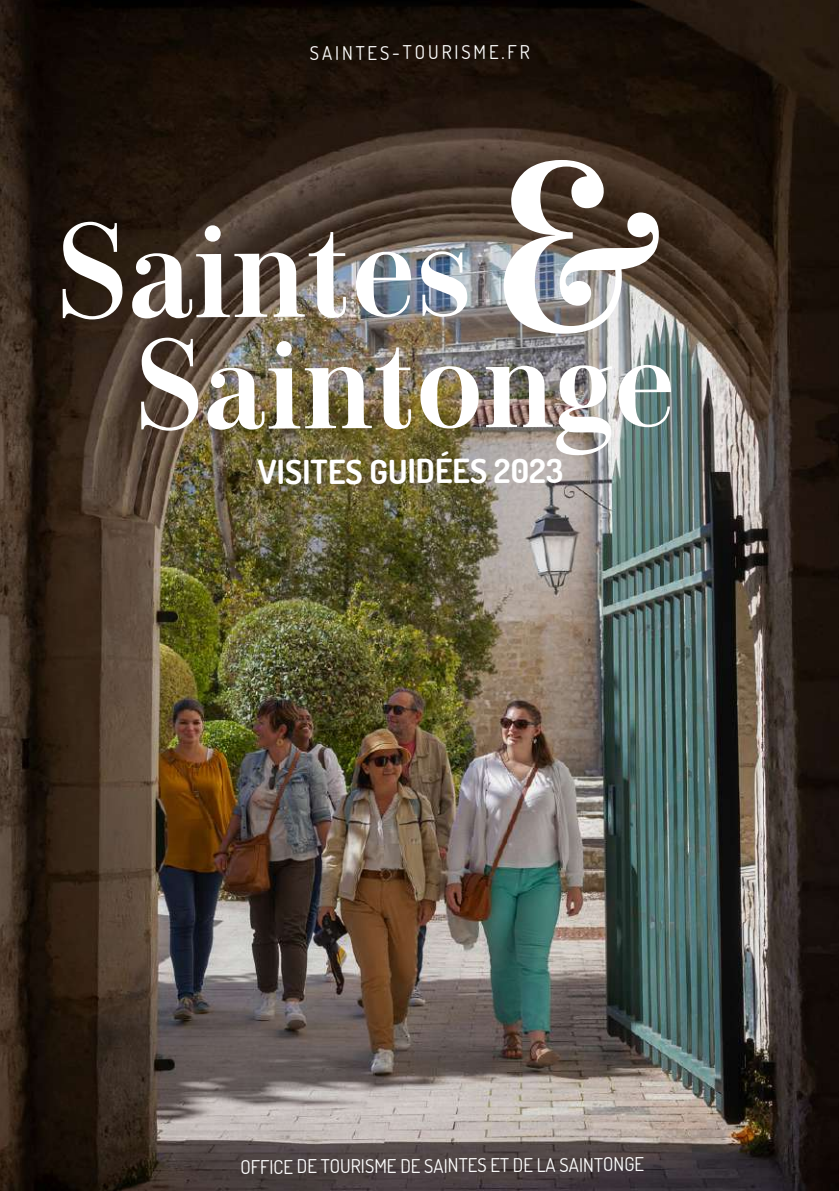
<style>
.page{position:relative;width:839px;height:1191px;background:#fff}
.page>*{position:absolute;margin:0;border:0;box-sizing:border-box;transform-origin:0 0}
.t1{font:237.8px "Vidaloka";color:#fff}
.t2{font:700 126.2px "Neoplanta BG";letter-spacing:-.005em;color:#fff}
.t3{font:700 120.2px "Neoplanta BG";letter-spacing:-.005em;color:#fff}
.t4{font:700 33px "Dosis";letter-spacing:-.01em;color:#fff}
.t5{font:18.8px "Dosis";letter-spacing:-.01em;color:#fff}
.t6{font:18.8px "Dosis";letter-spacing:.14em;color:#fff}
</style>
<div class="page">
<img style="left:0;top:0;width:838px;height:1191px">
<p class="t6" style="left:310px;top:40px;width:222px">SAINTES-TOURISME.FR</p>
<h1 class="t1" style="left:487px;top:107px;width:177px">&amp;</h1>
<h2 class="t2" style="left:55px;top:221px;width:419px">Saintes</h2>
<h3 class="t3" style="left:134px;top:336px;width:543px">Saintonge</h3>
<h3 class="t4" style="left:258px;top:450px;width:307px">VISITES GUIDÉES 2023</h3>
<p class="t5" style="left:240px;top:1153px;width:405px">OFFICE DE TOURISME DE SAINTES ET DE LA SAINTONGE</p>
</div>
